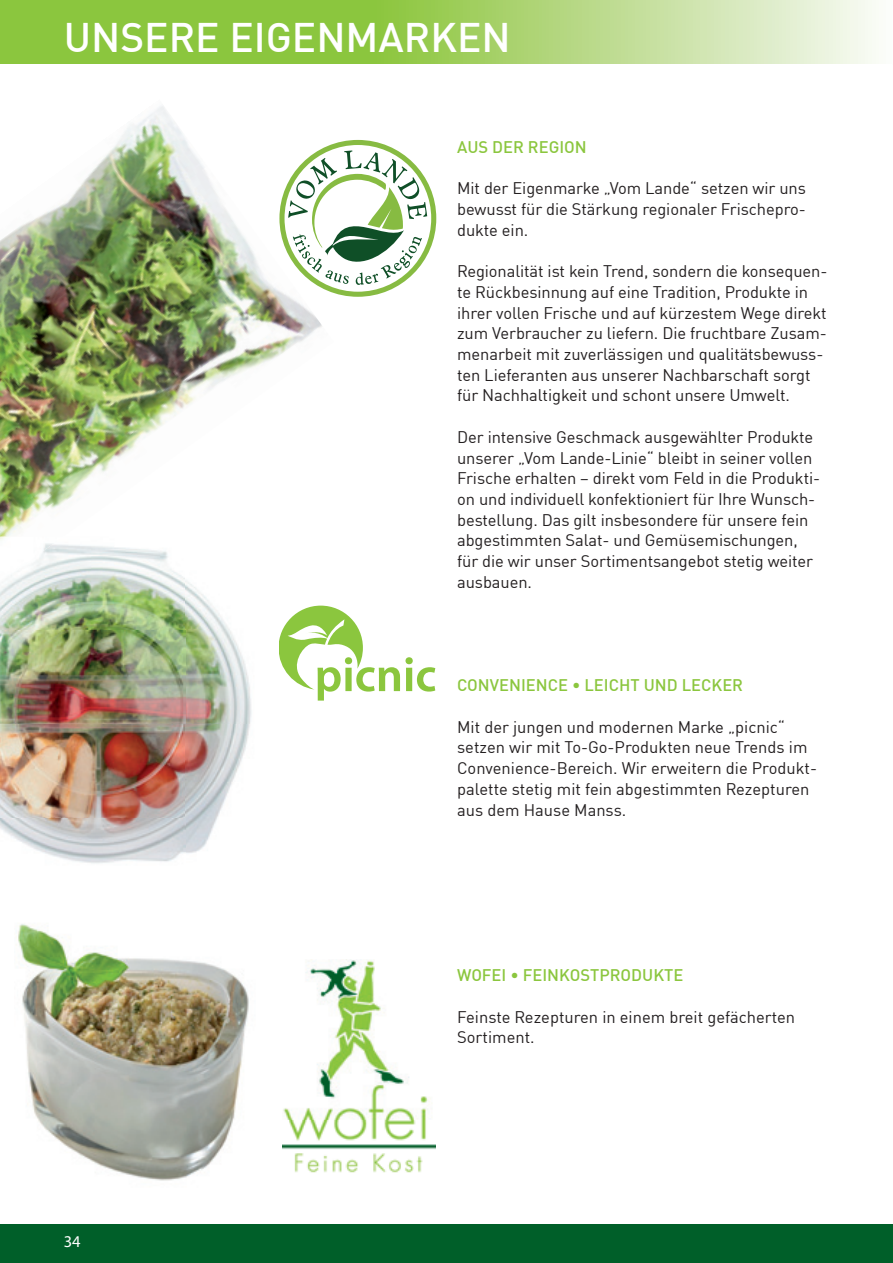
<style>
.page{position:relative;width:893px;height:1263px;background:#fff}
.page>*{position:absolute;margin:0;border:0;box-sizing:border-box;transform-origin:0 0}
.t1{font:500 40.5px "DIN Offc";color:#fff}
.t2{font:16.5px/20.7px "DIN Offc";letter-spacing:-.005em;color:#231f20}
.t3{font:500 16.5px "DIN Offc";color:#8bc63e}
.t4{font:16.5px "Myriad Pro";color:#fff}
</style>
<div class="page">
<svg style="left:0;top:0;width:876px;height:64px;background:#a9d370"></svg>
<div style="left:0;top:1225px;width:893px;height:38px;background:#005f29"></div>
<img style="left:0;top:106px;width:334px;height:431px">
<svg style="left:282px;top:145px;width:153px;height:151px"></svg>
<svg style="left:279px;top:606px;width:156px;height:95px"></svg>
<img style="left:283px;top:960px;width:153px;height:213px">
<img style="left:0;top:545px;width:252px;height:319px">
<img style="left:0;top:537px;width:63px;height:45px">
<img style="left:18px;top:924px;width:231px;height:257px">
<h1 class="t1" style="left:64px;top:11px;width:448px">UNSERE EIGENMARKEN</h1>
<p class="t3" style="left:457px;top:136px;width:131px">AUS DER REGION</p>
<p class="t2" style="left:457px;top:178px;width:350px;text-align:justify">Mit der Eigenmarke „Vom Lande“ setzen wir uns bewusst für die Stärkung regionaler Frischepro&shy;dukte ein.</p>
<p class="t2" style="left:457px;top:261px;width:372px">Regionalität ist kein Trend, sondern die konsequen&shy;te Rückbesinnung auf eine Tradition, Produkte in ihrer vollen Frische und auf kürzestem Wege direkt zum Verbraucher zu liefern. Die fruchtbare Zusam&shy;menarbeit mit zuverlässigen und qualitätsbewuss&shy;ten Lieferanten aus unserer Nachbarschaft sorgt für Nachhaltigkeit und schont unsere Umwelt.</p>
<p class="t2" style="left:457px;top:426px;width:365px">Der intensive Geschmack ausgewählter Produkte unserer „Vom Lande-Linie“ bleibt in seiner vollen Frische erhalten – direkt vom Feld in die Produkti&shy;on und individuell konfektioniert für Ihre Wunsch&shy;bestellung. Das gilt insbesondere für unsere fein abgestimmten Salat- und Gemüsemischungen, für die wir unser Sortimentsangebot stetig weiter ausbauen.</p>
<p class="t3" style="left:457px;top:675px;width:287px">CONVENIENCE • LEICHT UND LECKER</p>
<p class="t2" style="left:457px;top:716px;width:361px">Mit der jungen und modernen Marke „picnic“ setzen wir mit To-Go-Produkten neue Trends im Convenience-Bereich. Wir erweitern die Produkt&shy;palette stetig mit fein abgestimmten Rezepturen aus dem Hause Manss.</p>
<p class="t4" style="left:64px;top:1231px;width:18px">34</p>
<p class="t3" style="left:457px;top:965px;width:228px">WOFEI • FEINKOSTPRODUKTE</p>
<p class="t2" style="left:457px;top:1006px;width:340px">Feinste Rezepturen in einem breit gefächerten<br>Sortiment.</p>
</div>
